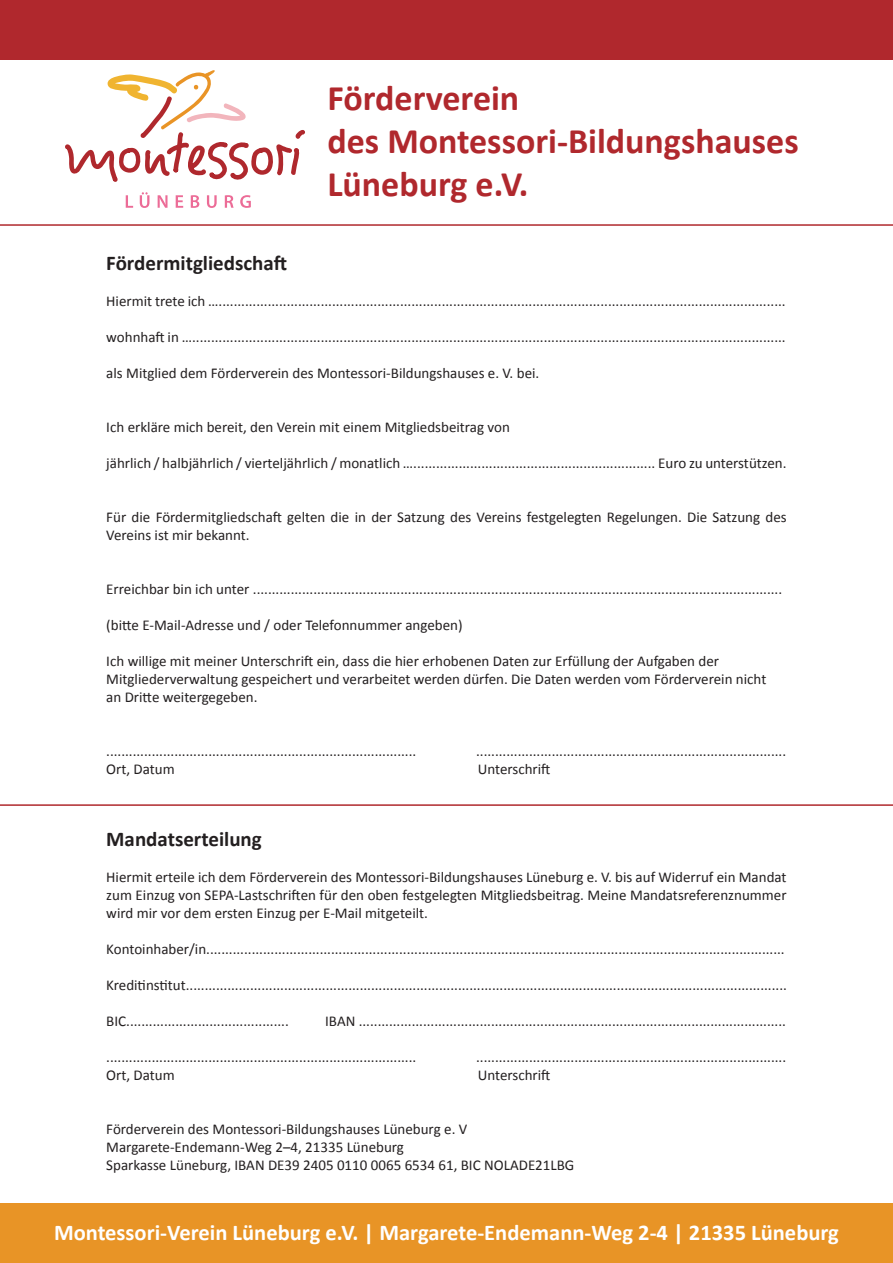
<style>
.page{position:relative;width:893px;height:1263px;background:#fff}
.page>*{position:absolute;margin:0;border:0;box-sizing:border-box;transform-origin:0 0}
.t1{font:700 36px/43.2px "Calibri";color:#b0282d}
.t2{font:700 22.5px "Calibri";color:#fff}
.t3{font:700 21px "Calibri";color:#231f20}
.t4{font:15px/18px "Calibri";color:#231f20}
</style>
<div class="page">
<div style="left:0;top:0;width:893px;height:60px;background:#b0282d"></div>
<div style="left:0;top:1203px;width:893px;height:60px;background:#e89426"></div>
<svg style="left:126px;top:195px;width:7px;height:13px"></svg>
<svg style="left:140px;top:192px;width:9px;height:16px"></svg>
<svg style="left:158px;top:195px;width:9px;height:13px"></svg>
<svg style="left:176px;top:195px;width:7px;height:13px"></svg>
<svg style="left:191px;top:195px;width:8px;height:13px"></svg>
<svg style="left:207px;top:195px;width:10px;height:13px"></svg>
<svg style="left:225px;top:195px;width:9px;height:13px"></svg>
<svg style="left:240px;top:195px;width:11px;height:13px"></svg>
<svg style="left:65px;top:70px;width:240px;height:112px"></svg>
<hr style="left:0;top:224px;width:893px;height:2px;background:#b0282d">
<hr style="left:0;top:804px;width:893px;height:2px;background:#b0282d">
<h1 class="t1" style="left:327px;top:76px;width:473px">Förderverein<br>des Montessori-Bildungshauses<br>Lüneburg e.V.</h1>
<h3 class="t3" style="left:106px;top:250px;width:182px">Fördermitgliedschaft</h3>
<p class="t4" style="left:106px;top:292px;width:681px">Hiermit trete ich …......................................................................................................................................................</p>
<p class="t4" style="left:106px;top:328px;width:681px">wohnhaft in ….............................................................................................................................................................</p>
<p class="t4" style="left:106px;top:364px;width:435px">als Mitglied dem Förderverein des Montessori-Bildungshauses e. V. bei.</p>
<p class="t4" style="left:106px;top:418px;width:405px">Ich erkläre mich bereit, den Verein mit einem Mitgliedsbeitrag von</p>
<p class="t4" style="left:106px;top:454px;width:682px">jährlich / halbjährlich / vierteljährlich / monatlich …................................................................ Euro zu unterstützen.</p>
<p class="t4" style="left:106px;top:508px;width:682px">Für die Fördermitgliedschaft gelten die in der Satzung des Vereins festgelegten Regelungen. Die Satzung des<br>Vereins ist mir bekannt.</p>
<p class="t4" style="left:106px;top:580px;width:677px">Erreichbar bin ich unter ............................................................................................................................................</p>
<p class="t4" style="left:106px;top:616px;width:358px">(bitte E-Mail-Adresse und / oder Telefonnummer angeben)</p>
<p class="t4" style="left:106px;top:652px;width:662px">Ich willige mit meiner Unterschrift ein, dass die hier erhobenen Daten zur Erfüllung der Aufgaben der<br>Mitgliederverwaltung gespeichert und verarbeitet werden dürfen. Die Daten werden vom Förderverein nicht an Dritte weitergegeben.</p>
<p class="t4" style="left:106px;top:742px;width:311px">..................................................................................</p>
<p class="t4" style="left:476px;top:742px;width:311px">..................................................................................</p>
<p class="t4" style="left:106px;top:760px;width:70px">Ort, Datum</p>
<p class="t4" style="left:478px;top:760px;width:74px">Unterschrift</p>
<h3 class="t3" style="left:106px;top:826px;width:157px">Mandatserteilung</h3>
<p class="t4" style="left:106px;top:868px;width:682px;text-align:justify">Hiermit erteile ich dem Förderverein des Montessori-Bildungshauses Lüneburg e. V. bis auf Widerruf ein Mandat zum Einzug von SEPA-Lastschriften für den oben festgelegten Mitgliedsbeitrag. Meine Mandatsreferenznummer wird mir vor dem ersten Einzug per E-Mail mitgeteilt.</p>
<p class="t4" style="left:106px;top:940px;width:680px">Kontoinhaber/in.........................................................................................................................................................</p>
<p class="t4" style="left:106px;top:976px;width:682px">Kreditinstitut...............................................................................................................................................................</p>
<p class="t4" style="left:106px;top:1012px;width:184px">BIC...........................................</p>
<p class="t4" style="left:325px;top:1012px;width:462px">IBAN .................................................................................................................</p>
<p class="t4" style="left:106px;top:1048px;width:311px">..................................................................................</p>
<p class="t4" style="left:476px;top:1048px;width:311px">..................................................................................</p>
<p class="t4" style="left:106px;top:1066px;width:70px">Ort, Datum</p>
<p class="t4" style="left:478px;top:1066px;width:74px">Unterschrift</p>
<p class="t4" style="left:106px;top:1120px;width:470px">Förderverein des Montessori-Bildungshauses Lüneburg e. V<br>Margarete-Endemann-Weg 2–4, 21335 Lüneburg<br>Sparkasse Lüneburg, IBAN DE39 2405 0110 0065 6534 61, BIC NOLADE21LBG</p>
<h2 class="t2" style="left:54px;top:1218px;width:786px">Montessori-Verein Lüneburg e.V. | Margarete-Endemann-Weg 2-4 | 21335 Lüneburg</h2>
</div>
